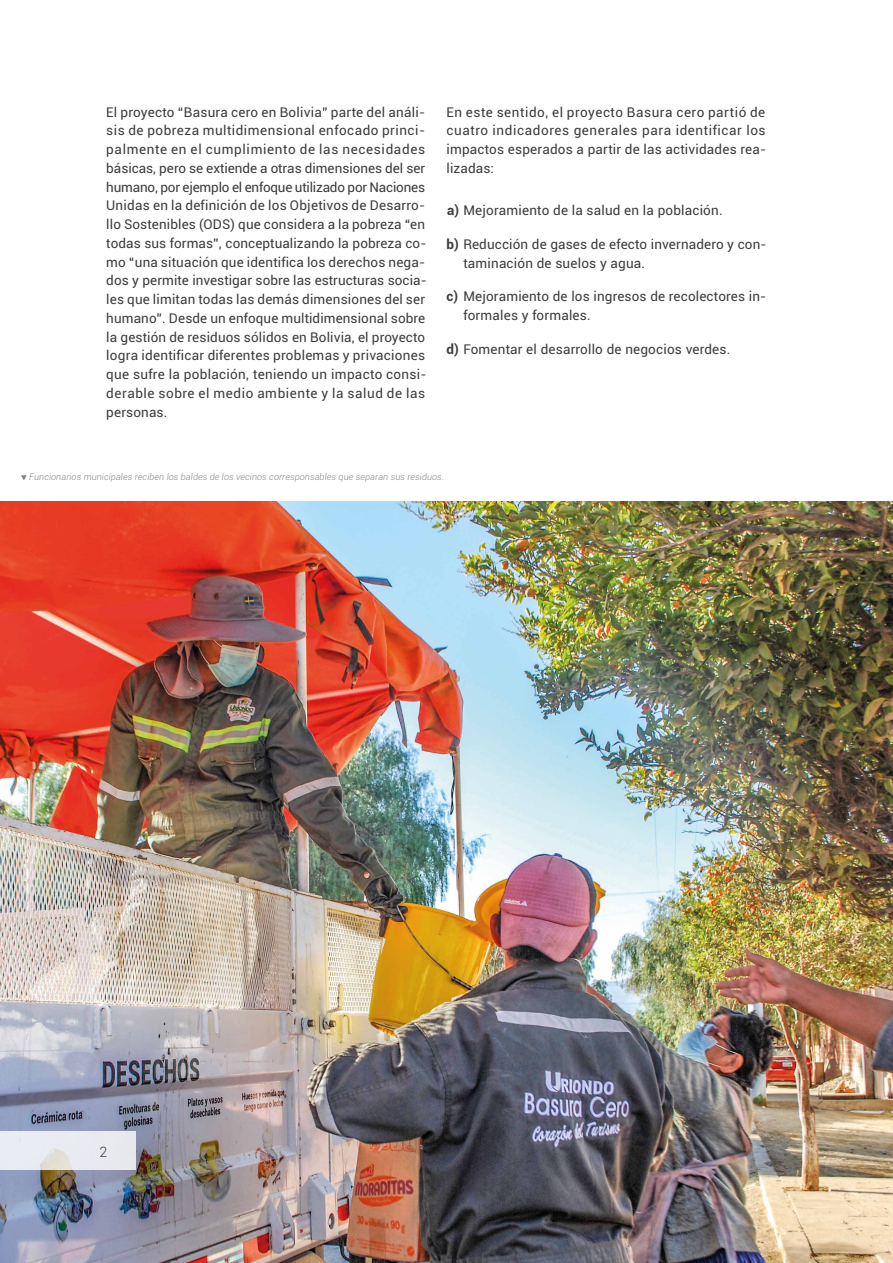
<style>
.page{position:relative;width:893px;height:1263px;background:#fff}
.page>*{position:absolute;margin:0;border:0;box-sizing:border-box;transform-origin:0 0}
.t1{font:300 14.25px "Roboto";color:#3c3c3b}
.t2{font:13.5px/18.8px "Roboto";letter-spacing:.015em;color:#3c3c3b}
.t3{font:italic 300 9px "Roboto";letter-spacing:.01em;color:#868686}
.s1{font-weight:700}
</style>
<div class="page">
<img style="left:0;top:502px;width:893px;height:761px">
<svg style="left:21px;top:475px;width:6px;height:5px"></svg>
<svg style="left:0;top:1132px;width:135px;height:38px;background:#e7e9ee"></svg>
<p class="t2" style="left:106px;top:102px;width:322px;text-align:justify">El proyecto “Basura cero en Bolivia” parte del análi&shy;sis de pobreza multidimensional enfocado princi&shy;palmente en el cumplimiento de las necesidades básicas, pero se extiende a otras dimensiones del ser humano, por ejemplo el enfoque utilizado por Naciones Unidas en la definición de los Objetivos de Desarro&shy;llo Sostenibles (ODS) que considera a la pobreza “en todas sus formas”, conceptualizando la pobreza co&shy;mo “una situación que identifica los derechos nega&shy;dos y permite investigar sobre las estructuras socia&shy;les que limitan todas las demás dimensiones del ser humano”. Desde un enfoque multidimensional sobre la gestión de residuos sólidos en Bolivia, el proyecto logra identificar diferentes problemas y privaciones que sufre la población, teniendo un impacto consi&shy;derable sobre el medio ambiente y la salud de las personas.</p>
<p class="t2" style="left:446px;top:102px;width:321px;text-align:justify">En este sentido, el proyecto Basura cero partió de cuatro indicadores generales para identificar los impactos esperados a partir de las actividades rea&shy;lizadas:</p>
<p class="t2" style="left:447px;top:200px;width:277px"><span class="s1">a)</span> Mejoramiento de la salud en la población.</p>
<p class="t2" style="left:463px;top:234px;width:305px;text-indent:-17px"><span class="s1">b)</span> Reducción de gases de efecto invernadero y con&shy;taminación de suelos y agua.</p>
<p class="t2" style="left:463px;top:287px;width:304px;text-indent:-17px"><span class="s1">c)</span> Mejoramiento de los ingresos de recolectores in&shy;formales y formales.</p>
<p class="t2" style="left:446px;top:340px;width:285px"><span class="s1">d)</span> Fomentar el desarrollo de negocios verdes.</p>
<p class="t3" style="left:29px;top:471px;width:416px">Funcionarios municipales reciben los baldes de los vecinos corresponsables que separan sus residuos.</p>
<p class="t1" style="left:100px;top:1142px;width:9px">2</p>
</div>
